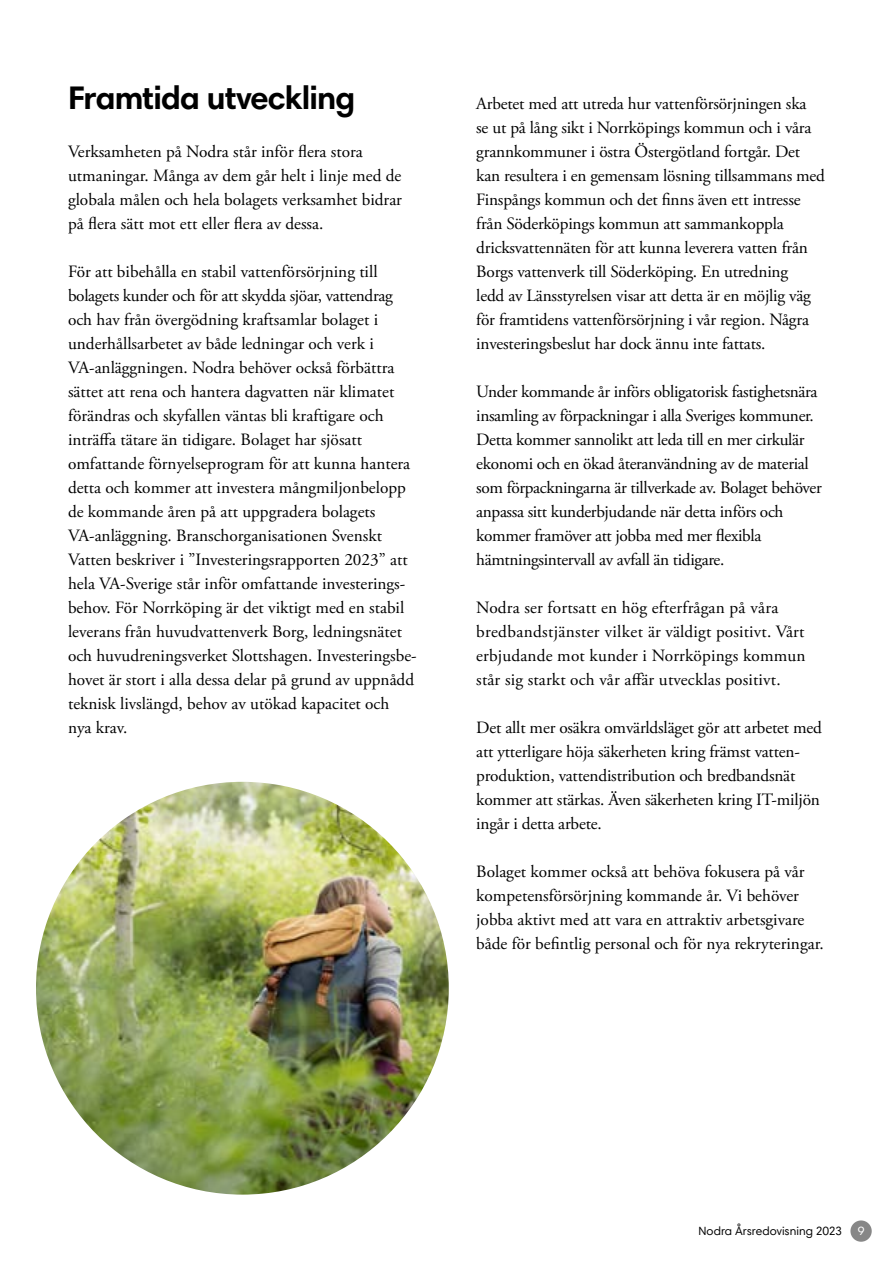
<style>
.page{position:relative;width:893px;height:1263px;background:#fff}
.page>*{position:absolute;margin:0;border:0;box-sizing:border-box;transform-origin:0 0}
.Rubrik_3__H3{font:700 33px "Harmonia Sans Std";letter-spacing:-.025em;color:#000}
.Brödtext__p{font:17.25px/24px "Adobe Garamond Pro";letter-spacing:-.01em;color:#000}
.Brödtext__p-2{font:17.25px/24px "Adobe Garamond Pro";letter-spacing:.01em;color:#000}
.Brödtext_inget_avstånd_före__p{font:17.25px/24px "Adobe Garamond Pro";color:#000}
.t1{font:12px "Harmonia Sans Std";color:#000}
.t2{font:12px "Harmonia Sans Std";color:#fff}
</style>
<div class="page">
<div style="left:850px;top:1220px;width:22px;height:22px;background:#878787;border-radius:50%"></div>
<img style="left:30px;top:776px;width:425px;height:425px;border-radius:212px">
<div style="left:24px;top:770px;width:437px;height:437px;border:12px solid #fff;border-radius:50%"></div>
<h3 class="Rubrik_3__H3" style="left:68px;top:77px;width:289px">Framtida utveckling</h3>
<p class="Brödtext_inget_avstånd_före__p" style="left:68px;top:140px;width:335px">Verksamheten på Nodra står inför flera stora utmaningar. Många av dem går helt i linje med de globala målen och hela bolagets verksamhet bidrar på flera sätt mot ett eller flera av dessa.</p>
<p class="Brödtext__p" style="left:68px;top:260px;width:350px">För att bibehålla en stabil vattenförsörjning till bolagets kunder och för att skydda sjöar, vattendrag och hav från övergödning kraftsamlar bolaget i underhållsarbetet av både ledningar och verk i VA-anläggningen. Nodra behöver också förbättra sättet att rena och hantera dagvatten när klimatet förändras och skyfallen väntas bli kraftigare och inträffa tätare än tidigare. Bolaget har sjösatt omfattande förnyelseprogram för att kunna hantera detta och kommer att investera mångmiljonbelopp de kommande åren på att uppgradera bolagets VA-anläggning. Branschorganisationen Svenskt Vatten beskriver i ”Investeringsrapporten 2023” att hela VA-Sverige står inför omfattande investerings&shy;behov. För Norrköping är det viktigt med en stabil leverans från huvudvattenverk Borg, ledningsnätet och huvudreningsverket Slottshagen. Investeringsbe&shy;hovet är stort i alla dessa delar på grund av uppnådd teknisk livslängd, behov av utökad kapacitet och nya krav.</p>
<p class="Brödtext__p" style="left:476px;top:92px;width:350px">Arbetet med att utreda hur vattenförsörjningen ska<br>se ut på lång sikt i Norrköpings kommun och i våra grannkommuner i östra Östergötland fortgår. Det kan resultera i en gemensam lösning tillsammans med Finspångs kommun och det finns även ett intresse från Söderköpings kommun att sammankoppla dricksvattennäten för att kunna leverera vatten från Borgs vattenverk till Söderköping. En utredning<br>ledd av Länsstyrelsen visar att detta är en möjlig väg för framtidens vattenförsörjning i vår region. Några investeringsbeslut har dock ännu inte fattats.</p>
<p class="Brödtext__p" style="left:476px;top:380px;width:347px">Under kommande år införs obligatorisk fastighetsnära insamling av förpackningar i alla Sveriges kommuner.<br>Detta kommer sannolikt att leda till en mer cirkulär ekonomi och en ökad återanvändning av de material som förpackningarna är tillverkade av. Bolaget behöver anpassa sitt kunderbjudande när detta införs och kommer framöver att jobba med mer flexibla hämtningsintervall av avfall än tidigare.</p>
<p class="Brödtext__p-2" style="left:476px;top:596px;width:331px">Nodra ser fortsatt en hög efterfrågan på våra bredbandstjänster vilket är väldigt positivt. Vårt erbjudande mot kunder i Norrköpings kommun står sig starkt och vår affär utvecklas positivt.</p>
<p class="Brödtext__p" style="left:476px;top:716px;width:347px">Det allt mer osäkra omvärldsläget gör att arbetet med att ytterligare höja säkerheten kring främst vatten&shy;produktion, vattendistribution och bredbandsnät kommer att stärkas. Även säkerheten kring IT-miljön ingår i detta arbete.</p>
<p class="Brödtext__p" style="left:476px;top:860px;width:349px">Bolaget kommer också att behöva fokusera på vår kompetensförsörjning kommande år. Vi behöver jobba aktivt med att vara en attraktiv arbetsgivare både för befintlig personal och för nya rekryteringar.</p>
<p class="t1" style="left:698px;top:1224px;width:145px">Nodra Årsredovisning 2023</p>
<p class="t2" style="left:858px;top:1224px;width:8px">9</p>
</div>
